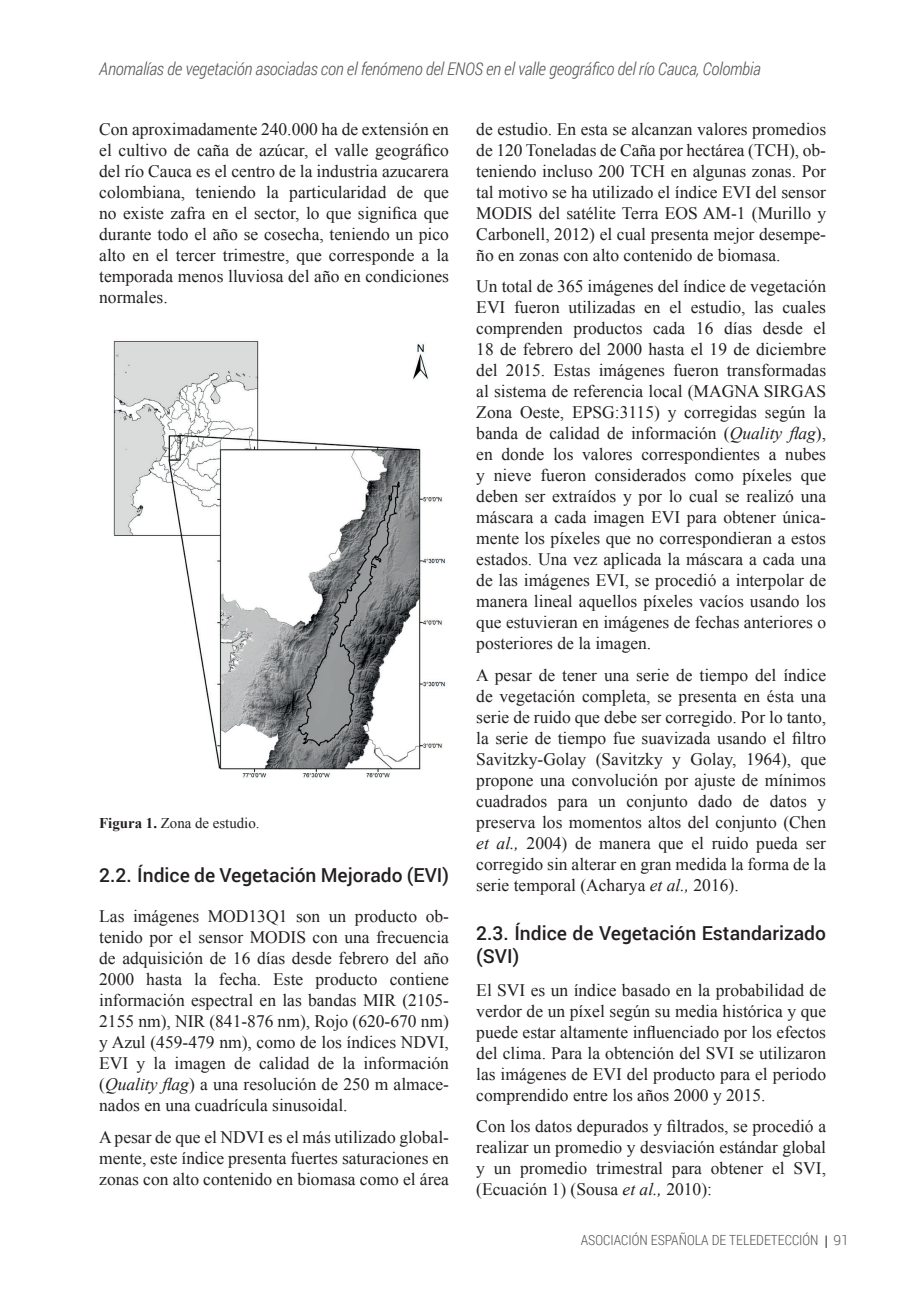
<style>
.page{position:relative;width:908px;height:1300px;background:#fff}
.page>*{position:absolute;margin:0;border:0;box-sizing:border-box;transform-origin:0 0}
.t1{font:500 19.25px/23.1px "Roboto";color:#231f20}
.TD_06_TXT_GRAL_esp{font:17.5px/21px "Times New Roman";color:#231f20;text-align:justify}
.t2{font:italic 300 17.5px "Roboto Condensed";letter-spacing:-.015em;color:#57585a}
.TD_09_PIE_FOTO{font:14.88px "Times New Roman";color:#231f20}
.t3{font:300 14px "Roboto Condensed";color:#57585a}
.t4{font:300 14px "Roboto";color:#57585a}
.s1{font-weight:700}
.s2{font-style:italic}
</style>
<div class="page">
<svg style="left:826px;top:1235px;width:1px;height:13px"></svg>
<img style="left:113px;top:341px;width:332px;height:437px">
<p class="t2" style="left:99px;top:57px;width:663px">Anomalías de vegetación asociadas con el fenómeno del ENOS en el valle geográfico del río Cauca, Colombia</p>
<p class="TD_06_TXT_GRAL_esp" style="left:99px;top:118px;width:351px">Con aproximadamente 240.000 ha de extensión en el cultivo de caña de azúcar, el valle geográfico del río Cauca es el centro de la industria azucarera colombiana, teniendo la particularidad de que no existe zafra en el sector, lo que significa que durante todo el año se cosecha, teniendo un pico alto en el tercer trimestre, que corresponde a la temporada menos lluviosa del año en condiciones normales.</p>
<p class="TD_09_PIE_FOTO" style="left:99px;top:813px;width:162px"><span class="s1">Figura 1.</span> Zona de estudio.</p>
<p class="t1" style="left:99px;top:863px;width:351px">2.2. Índice de Vegetación Mejorado (EVI)</p>
<p class="TD_06_TXT_GRAL_esp" style="left:99px;top:905px;width:351px">Las imágenes MOD13Q1 son un producto ob&shy;tenido por el sensor MODIS con una frecuencia de adquisición de 16 días desde febrero del año 2000 hasta la fecha. Este producto contiene información espectral en las bandas MIR (2105- 2155 nm), NIR (841-876 nm), Rojo (620-670 nm) y Azul (459-479 nm), como de los índices NDVI, EVI y la imagen de calidad de la información (<span class="s2">Quality flag</span>) a una resolución de 250 m almace&shy;nados en una cuadrícula sinusoidal.</p>
<p class="TD_06_TXT_GRAL_esp" style="left:99px;top:1126px;width:351px">A pesar de que el NDVI es el más utilizado global&shy;mente, este índice presenta fuertes saturaciones en zonas con alto contenido en biomasa como el área</p>
<p class="TD_06_TXT_GRAL_esp" style="left:476px;top:118px;width:351px">de estudio. En esta se alcanzan valores promedios de 120 Toneladas de Caña por hectárea (TCH), ob&shy;teniendo incluso 200 TCH en algunas zonas. Por tal motivo se ha utilizado el índice EVI del sensor MODIS del satélite Terra EOS AM-1 (Murillo y Carbonell, 2012) el cual presenta mejor desempe&shy;ño en zonas con alto contenido de biomasa.</p>
<p class="TD_06_TXT_GRAL_esp" style="left:476px;top:275px;width:351px">Un total de 365 imágenes del índice de vegetación EVI fueron utilizadas en el estudio, las cuales comprenden productos cada 16 días desde el 18 de febrero del 2000 hasta el 19 de diciembre del 2015. Estas imágenes fueron transformadas al sistema de referencia local (MAGNA SIRGAS Zona Oeste, EPSG:3115) y corregidas según la banda de calidad de información (<span class="s2">Quality flag</span>), en donde los valores correspondientes a nubes y nieve fueron considerados como píxeles que deben ser extraídos y por lo cual se realizó una máscara a cada imagen EVI para obtener única&shy;mente los píxeles que no correspondieran a estos estados. Una vez aplicada la máscara a cada una de las imágenes EVI, se procedió a interpolar de manera lineal aquellos píxeles vacíos usando los que estuvieran en imágenes de fechas anteriores o posteriores de la imagen.</p>
<p class="TD_06_TXT_GRAL_esp" style="left:476px;top:664px;width:351px">A pesar de tener una serie de tiempo del índice de vegetación completa, se presenta en ésta una serie de ruido que debe ser corregido. Por lo tanto, la serie de tiempo fue suavizada usando el filtro Savitzky-Golay (Savitzky y Golay, 1964), que propone una convolución por ajuste de mínimos cuadrados para un conjunto dado de datos y preserva los momentos altos del conjunto (Chen <span class="s2">et al.,</span> 2004) de manera que el ruido pueda ser corregido sin alterar en gran medida la forma de la serie temporal (Acharya <span class="s2">et al.,</span> 2016).</p>
<p class="t1" style="left:476px;top:921px;width:351px">2.3. Índice de Vegetación Estandarizado (SVI)</p>
<p class="TD_06_TXT_GRAL_esp" style="left:476px;top:979px;width:351px">El SVI es un índice basado en la probabilidad de verdor de un píxel según su media histórica y que puede estar altamente influenciado por los efectos del clima. Para la obtención del SVI se utilizaron las imágenes de EVI del producto para el periodo comprendido entre los años 2000 y 2015.</p>
<p class="TD_06_TXT_GRAL_esp" style="left:476px;top:1115px;width:351px">Con los datos depurados y filtrados, se procedió a realizar un promedio y desviación estándar global y un promedio trimestral para obtener el SVI, (Ecuación 1) (Sousa <span class="s2">et al.,</span> 2010):</p>
<p class="t3" style="left:581px;top:1230px;width:239px">ASOCIACIÓN ESPAÑOLA DE TELEDETECCIÓN</p>
<p class="t4" style="left:833px;top:1230px;width:17px">91</p>
</div>
